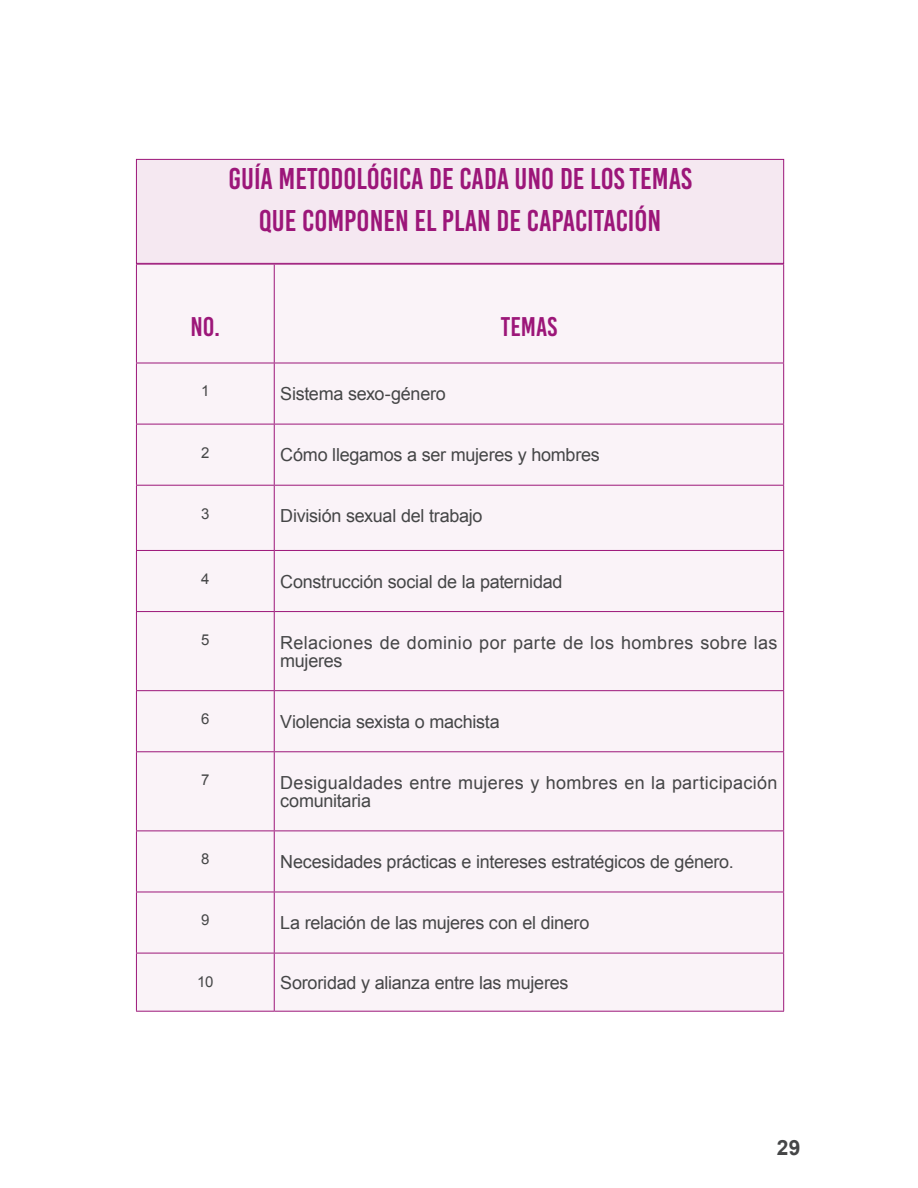
<style>
.page{position:relative;width:918px;height:1188px;background:#fff}
.page>*{position:absolute;margin:0;border:0;box-sizing:border-box;transform-origin:0 0}
.t1{font:30px/42px "Bebas Kai";color:#9c1679;text-align:center}
.t2{font:27px "Bebas Kai";color:#9c1679}
.t3{font:700 21px "Arial";color:#454647}
.t4{font:18px "Arial";letter-spacing:-.015em;color:#454647}
.t5{font:18px/18px "Arial";letter-spacing:.015em;color:#454647}
.t6{font:18px/18px "Arial";letter-spacing:.02em;color:#454647}
.t7{font:15px "Arial";color:#454647}
</style>
<div class="page">
<div style="left:137px;top:265px;width:646px;height:746px;background:#faf3f8"></div>
<hr style="left:136px;top:690px;width:138px;height:1px;background:#9c1679">
<hr style="left:274px;top:690px;width:510px;height:1px;background:#9c1679">
<hr style="left:136px;top:751px;width:138px;height:1px;background:#9c1679">
<hr style="left:274px;top:751px;width:510px;height:1px;background:#9c1679">
<hr style="left:136px;top:831px;width:138px;height:1px;background:#9c1679">
<hr style="left:274px;top:831px;width:510px;height:1px;background:#9c1679">
<hr style="left:136px;top:892px;width:138px;height:1px;background:#9c1679">
<hr style="left:274px;top:892px;width:510px;height:1px;background:#9c1679">
<hr style="left:136px;top:953px;width:138px;height:1px;background:#9c1679">
<hr style="left:274px;top:953px;width:510px;height:1px;background:#9c1679">
<hr style="left:136px;top:264px;width:138px;height:1px;background:#9c1679">
<hr style="left:136px;top:264px;width:1px;height:99px;background:#9c1679">
<hr style="left:274px;top:264px;width:510px;height:1px;background:#9c1679">
<hr style="left:783px;top:264px;width:1px;height:99px;background:#9c1679">
<hr style="left:136px;top:363px;width:1px;height:61px;background:#9c1679">
<hr style="left:783px;top:363px;width:1px;height:61px;background:#9c1679">
<hr style="left:136px;top:424px;width:1px;height:61px;background:#9c1679">
<hr style="left:783px;top:424px;width:1px;height:61px;background:#9c1679">
<hr style="left:136px;top:486px;width:1px;height:64px;background:#9c1679">
<hr style="left:783px;top:486px;width:1px;height:64px;background:#9c1679">
<hr style="left:136px;top:551px;width:1px;height:60px;background:#9c1679">
<hr style="left:783px;top:551px;width:1px;height:60px;background:#9c1679">
<hr style="left:136px;top:612px;width:1px;height:78px;background:#9c1679">
<hr style="left:783px;top:612px;width:1px;height:78px;background:#9c1679">
<hr style="left:136px;top:691px;width:1px;height:60px;background:#9c1679">
<hr style="left:274px;top:691px;width:1px;height:60px;background:#9c1679">
<hr style="left:783px;top:691px;width:1px;height:60px;background:#9c1679">
<hr style="left:136px;top:752px;width:1px;height:79px;background:#9c1679">
<hr style="left:274px;top:752px;width:1px;height:79px;background:#9c1679">
<hr style="left:783px;top:752px;width:1px;height:79px;background:#9c1679">
<hr style="left:136px;top:831px;width:1px;height:61px;background:#9c1679">
<hr style="left:274px;top:831px;width:1px;height:61px;background:#9c1679">
<hr style="left:783px;top:831px;width:1px;height:61px;background:#9c1679">
<hr style="left:136px;top:892px;width:1px;height:61px;background:#9c1679">
<hr style="left:274px;top:892px;width:1px;height:61px;background:#9c1679">
<hr style="left:783px;top:892px;width:1px;height:61px;background:#9c1679">
<hr style="left:136px;top:953px;width:1px;height:58px;background:#9c1679">
<hr style="left:274px;top:953px;width:1px;height:58px;background:#9c1679">
<hr style="left:783px;top:953px;width:1px;height:58px;background:#9c1679">
<hr style="left:136px;top:1011px;width:138px;height:1px;background:#9c1679">
<hr style="left:274px;top:1011px;width:510px;height:1px;background:#9c1679">
<hr style="left:274px;top:264px;width:1px;height:99px;background:#9c1679">
<hr style="left:274px;top:363px;width:1px;height:61px;background:#9c1679">
<hr style="left:274px;top:424px;width:1px;height:61px;background:#9c1679">
<hr style="left:274px;top:486px;width:1px;height:64px;background:#9c1679">
<hr style="left:274px;top:551px;width:1px;height:60px;background:#9c1679">
<hr style="left:274px;top:612px;width:1px;height:78px;background:#9c1679">
<hr style="left:136px;top:363px;width:138px;height:1px;background:#9c1679">
<hr style="left:274px;top:363px;width:510px;height:1px;background:#9c1679">
<hr style="left:136px;top:424px;width:138px;height:1px;background:#9c1679">
<hr style="left:274px;top:424px;width:510px;height:1px;background:#9c1679">
<hr style="left:136px;top:485px;width:138px;height:1px;background:#9c1679">
<hr style="left:274px;top:485px;width:510px;height:1px;background:#9c1679">
<hr style="left:136px;top:550px;width:138px;height:1px;background:#9c1679">
<hr style="left:274px;top:550px;width:510px;height:1px;background:#9c1679">
<hr style="left:136px;top:611px;width:138px;height:1px;background:#9c1679">
<hr style="left:274px;top:611px;width:510px;height:1px;background:#9c1679">
<div style="left:136px;top:159px;width:648px;height:104px;background:#f5e8f1"></div>
<div style="left:136px;top:159px;width:648px;height:105px;border:1px solid #9c1679"></div>
<h1 class="t1" style="left:228px;top:158px;width:465px">GUÍA METODOLÓGICA DE CADA UNO DE LOS TEMAS<br>QUE COMPONEN EL PLAN DE CAPACITACIÓN</h1>
<h2 class="t2" style="left:190px;top:312px;width:31px">NO.</h2>
<h2 class="t2" style="left:501px;top:312px;width:58px">TEMAS</h2>
<p class="t7" style="left:201px;top:383px;width:10px">1</p>
<p class="t4" style="left:280px;top:384px;width:167px">Sistema sexo-género</p>
<p class="t7" style="left:201px;top:444px;width:10px">2</p>
<p class="t4" style="left:280px;top:445px;width:321px">Cómo llegamos a ser mujeres y hombres</p>
<p class="t7" style="left:201px;top:505px;width:10px">3</p>
<p class="t4" style="left:280px;top:506px;width:204px">División sexual del trabajo</p>
<p class="t7" style="left:201px;top:570px;width:10px">4</p>
<p class="t4" style="left:280px;top:571px;width:284px">Construcción social de la paternidad</p>
<p class="t7" style="left:201px;top:631px;width:10px">5</p>
<p class="t6" style="left:280px;top:633px;width:499px">Relaciones de dominio por parte de los hombres sobre las mujeres</p>
<p class="t7" style="left:201px;top:711px;width:10px">6</p>
<p class="t4" style="left:280px;top:711px;width:221px">Violencia sexista o machista</p>
<p class="t7" style="left:201px;top:772px;width:10px">7</p>
<p class="t5" style="left:280px;top:774px;width:499px">Desigualdades entre mujeres y hombres en la participación comunitaria</p>
<p class="t7" style="left:201px;top:851px;width:10px">8</p>
<p class="t4" style="left:280px;top:852px;width:455px">Necesidades prácticas e intereses estratégicos de género.</p>
<p class="t7" style="left:201px;top:912px;width:10px">9</p>
<p class="t4" style="left:280px;top:913px;width:311px">La relación de las mujeres con el dinero</p>
<p class="t7" style="left:197px;top:973px;width:18px">10</p>
<p class="t4" style="left:280px;top:972px;width:290px">Sororidad y alianza entre las mujeres</p>
<p class="t3" style="left:777px;top:1136px;width:25px">29</p>
</div>
